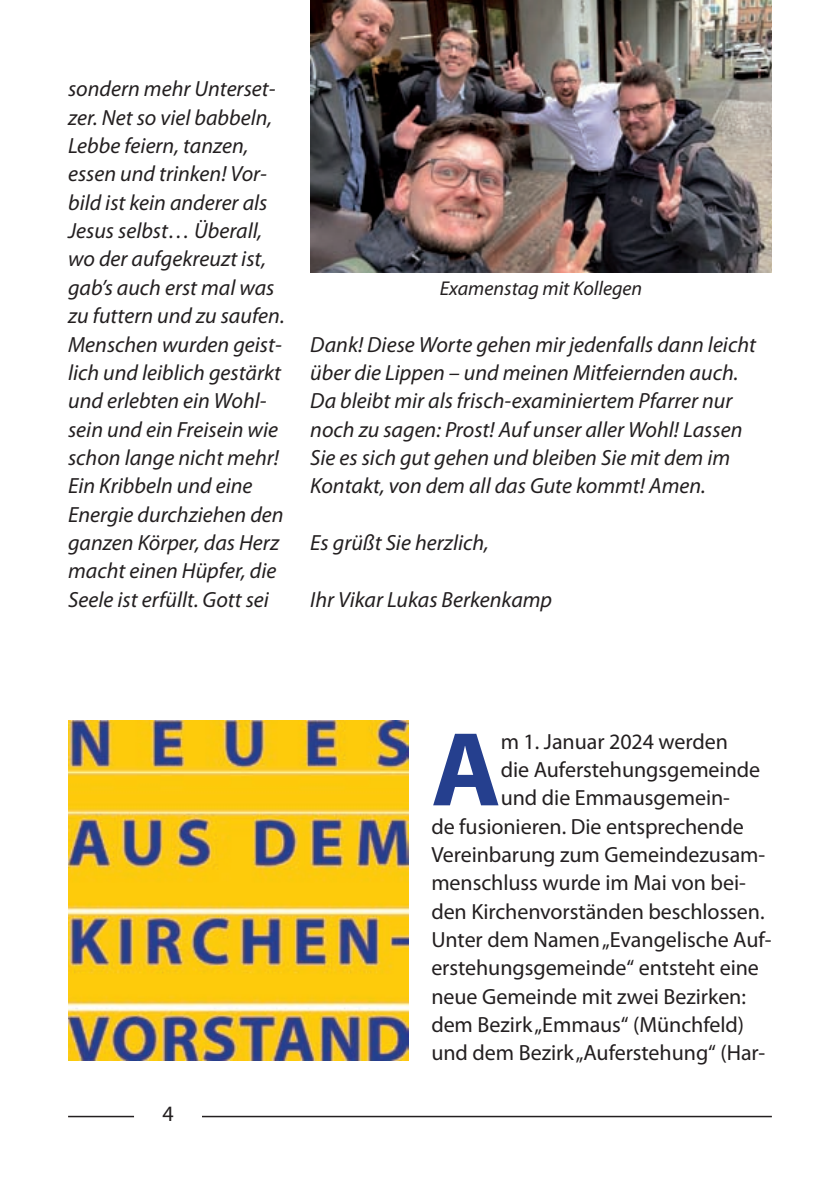
<style>
.page{position:relative;width:840px;height:1191px;background:#fff}
.page>*{position:absolute;margin:0;border:0;box-sizing:border-box;transform-origin:0 0}
.t1{font:700 106.2px "Myriad Pro";color:#253f8e}
.t2{font:italic 22px/28.4px "Myriad Pro";color:#231f20}
.t3{font:22px "Myriad Pro";letter-spacing:-.005em;color:#231f20}
.t4{font:italic 20px "Myriad Pro";color:#231f20}
</style>
<div class="page">
<hr style="left:202px;top:1115px;width:569px;height:2px;background:#231f20">
<hr style="left:68px;top:1115px;width:66px;height:2px;background:#231f20">
<img style="left:310px;top:0;width:461px;height:272px">
<img style="left:69px;top:720px;width:339px;height:340px">
<p class="t2" style="left:68px;top:74px;width:218px">sondern mehr Unterset&shy;zer. Net so viel babbeln,<br>Lebbe feiern, tanzen, essen und trinken! Vor&shy;bild ist kein anderer als<br>Jesus selbst… Überall, wo der aufgekreuzt ist, gab’s auch erst mal was zu futtern und zu saufen.<br>Menschen wurden geist&shy;lich und leiblich gestärkt und erlebten ein Wohl&shy;sein und ein Freisein wie schon lange nicht mehr!<br>Ein Kribbeln und eine<br>Energie durchziehen den ganzen Körper, das Herz macht einen Hüpfer, die<br>Seele ist erfüllt. Gott sei</p>
<p class="t4" style="left:439px;top:276px;width:204px">Examenstag mit Kollegen</p>
<p class="t2" style="left:310px;top:330px;width:447px">Dank! Diese Worte gehen mir jedenfalls dann leicht über die Lippen – und meinen Mitfeiernden auch.<br>Da bleibt mir als frisch-examiniertem Pfarrer nur noch zu sagen: Prost! Auf unser aller Wohl! Lassen Sie es sich gut gehen und bleiben Sie mit dem im Kontakt, von dem all das Gute kommt! Amen.</p>
<p class="t2" style="left:310px;top:528px;width:180px">Es grüßt Sie herzlich,</p>
<p class="t2" style="left:310px;top:585px;width:243px">Ihr Vikar Lukas Berkenkamp</p>
<p class="t3" style="left:162px;top:1100px;width:13px">4</p>
<h1 class="t1" style="left:431px;top:700px;width:67px">A</h1>
<p class="t3" style="left:500px;top:727px;width:229px">m 1. Januar 2024 werden</p>
<p class="t3" style="left:500px;top:756px;width:261px">die Auferstehungsgemeinde</p>
<p class="t3" style="left:500px;top:784px;width:231px">und die Emmausgemein-</p>
<p class="t3" style="left:431px;top:812px;width:314px">de fusionieren. Die entsprechende</p>
<p class="t3" style="left:431px;top:841px;width:335px">Vereinbarung zum Gemeindezusam-</p>
<p class="t3" style="left:431px;top:869px;width:316px">menschluss wurde im Mai von bei-</p>
<p class="t3" style="left:431px;top:897px;width:334px">den Kirchenvorständen beschlossen.</p>
<p class="t3" style="left:431px;top:926px;width:341px">Unter dem Namen „Evangelische Auf-</p>
<p class="t3" style="left:431px;top:954px;width:329px">erstehungsgemeinde“ entsteht eine</p>
<p class="t3" style="left:431px;top:982px;width:316px">neue Gemeinde mit zwei Bezirken:</p>
<p class="t3" style="left:431px;top:1011px;width:314px">dem Bezirk „Emmaus“ (Münchfeld)</p>
<p class="t3" style="left:431px;top:1039px;width:335px">und dem Bezirk „Auferstehung“ (Har-</p>
</div>
